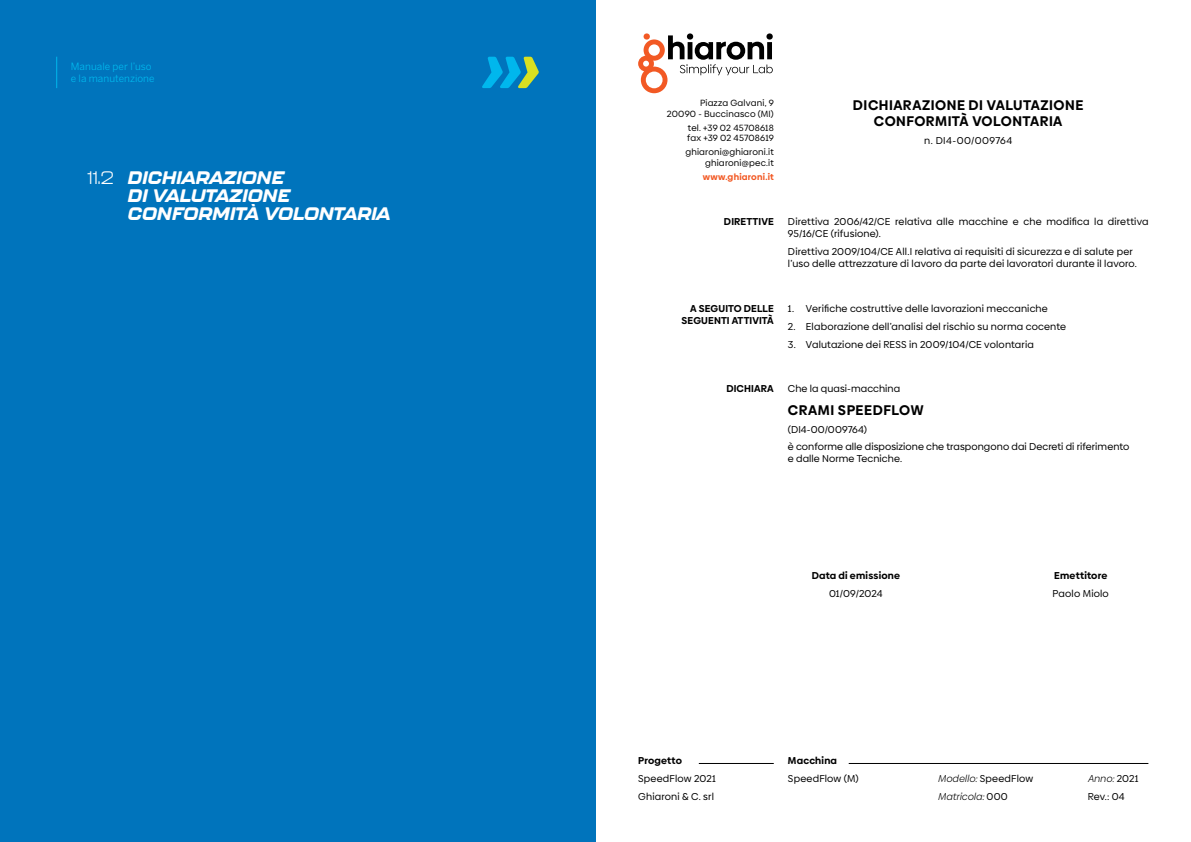
<style>
.page{position:relative;width:1191px;height:842px;background:#fff}
.page>*{position:absolute;margin:0;border:0;box-sizing:border-box;transform-origin:0 0}
.t1{font:italic 800 18px/18px "Kallisto";letter-spacing:-.025em;color:#fff}
.t2{font:italic 800 18px "Kallisto";color:#fff}
.t3{font:300 18px "Kallisto";color:#fff}
.t4{font:700 14px/16.8px "Biennale";letter-spacing:.035em;color:#000;text-align:center}
.t5{font:10px/17.7px "Biennale";letter-spacing:.015em;color:#000}
.t6{font:700 10px/12px "Biennale";letter-spacing:.015em;color:#000;text-align:right}
.t7{font:italic 10px/17.7px "Biennale";letter-spacing:.01em;color:#000}
.t8{font:10px/12px "Benton Sans";letter-spacing:.005em;color:#00b9ee}
.t9{font:10px "Biennale";letter-spacing:.04em;color:#000}
.t10{font:9px/10.8px "Biennale";letter-spacing:.02em;color:#000;text-align:right}
.t11{font:700 9px "Biennale";letter-spacing:.025em;color:#f25924}
.s1{font-style:normal}
.s2{font-style:italic}
</style>
<div class="page">
<svg style="left:638px;top:33px;width:134px;height:60px"></svg>
<hr style="left:699px;top:763px;width:74px;height:1px;background:#000">
<hr style="left:848px;top:763px;width:300px;height:1px;background:#000">
<div style="left:0;top:0;width:595px;height:842px;background:#0074bc"></div>
<svg style="left:482px;top:57px;width:57px;height:31px"></svg>
<hr style="left:56px;top:57px;width:1px;height:31px;background:#00b7ed">
<p class="t8" style="left:71px;top:60px;width:85px">Manuale per l’uso e la manutenzione</p>
<p class="t10" style="left:667px;top:98px;width:108px">Piazza Galvani, 9<br>20090 - Buccinasco (MI)</p>
<p class="t10" style="left:687px;top:122px;width:88px;text-align:left">tel. +39 02 45708618 fax +39 02 45708619</p>
<p class="t10" style="left:685px;top:146px;width:90px">ghiaroni@ghiaroni.it ghiaroni@pec.it</p>
<h2 class="t4" style="left:853px;top:96px;width:232px">DICHIARAZIONE DI VALUTAZIONE<br>CONFORMITÀ VOLONTARIA</h2>
<p class="t9" style="left:924px;top:135px;width:89px">n. DI4-00/009764</p>
<h1 class="t3" style="left:88px;top:167px;width:28px">11.2</h1>
<h1 class="t2" style="left:128px;top:166px;width:158px">DICHIARAZIONE</h1>
<p class="t11" style="left:702px;top:171px;width:73px">www.ghiaroni.it</p>
<h1 class="t1" style="left:128px;top:186px;width:265px">DI VALUTAZIONE<br>CONFORMITÀ VOLONTARIA</h1>
<p class="t6" style="left:724px;top:216px;width:51px">DIRETTIVE</p>
<p class="t5" style="left:788px;top:215px;width:362px;line-height:12px">Direttiva 2006/42/CE relativa alle macchine e che modifica la direttiva<br>95/16/CE (rifusione).</p>
<p class="t5" style="left:788px;top:245px;width:350px;line-height:12px">Direttiva 2009/104/CE All.I relativa ai requisiti di sicurezza e di salute per l’uso delle attrezzature di lavoro da parte dei lavoratori durante il lavoro.</p>
<p class="t6" style="left:681px;top:303px;width:94px">A SEGUITO DELLE<br>SEGUENTI ATTIVITÀ</p>
<p class="t5" style="left:788px;top:300px;width:261px">1. Verifiche costruttive delle lavorazioni meccaniche</p>
<p class="t5" style="left:788px;top:317px;width:280px">2. Elaborazione dell’analisi del rischio su norma cocente</p>
<p class="t5" style="left:788px;top:335px;width:247px">3. Valutazione dei RESS in 2009/104/CE volontaria</p>
<p class="t6" style="left:726px;top:383px;width:49px">DICHIARA</p>
<p class="t5" style="left:788px;top:380px;width:114px">Che la quasi-macchina</p>
<h2 class="t4" style="left:788px;top:402px;width:137px">CRAMI SPEEDFLOW</h2>
<p class="t5" style="left:788px;top:420px;width:343px">(DI4-00/009764)<br>è conforme alle disposizione che traspongono dai Decreti di riferimento</p>
<p class="t5" style="left:788px;top:450px;width:116px">e dalle Norme Tecniche.</p>
<p class="t6" style="left:811px;top:569px;width:90px">Data di emissione</p>
<p class="t5" style="left:829px;top:584px;width:55px">01/09/2024</p>
<p class="t6" style="left:1054px;top:569px;width:55px">Emettitore</p>
<p class="t5" style="left:1052px;top:584px;width:58px">Paolo Miolo</p>
<p class="t6" style="left:638px;top:755px;width:45px">Progetto</p>
<p class="t5" style="left:638px;top:769px;width:79px">SpeedFlow 2021<br>Ghiaroni &amp; C. srl</p>
<p class="t6" style="left:788px;top:755px;width:51px">Macchina</p>
<p class="t5" style="left:788px;top:769px;width:72px">SpeedFlow (M)</p>
<p class="t7" style="left:937px;top:769px;width:97px">Modello: <span class="s1">SpeedFlow<br></span>Matricola: <span class="s1">000</span></p>
<p class="t5" style="left:1087px;top:769px;width:52px"><span class="s2">Anno:</span> 2021<br>Rev.: 04</p>
</div>
